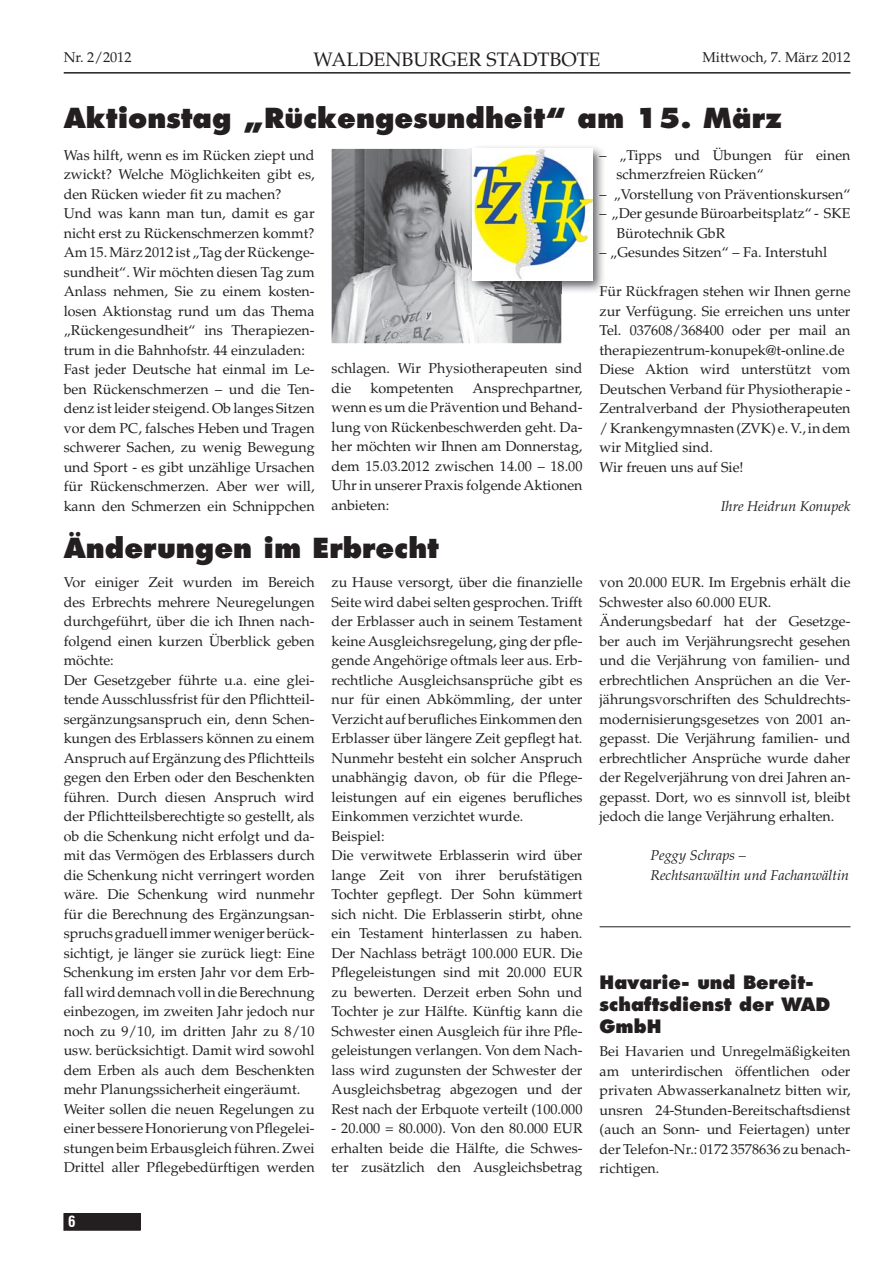
<style>
.page{position:relative;width:893px;height:1263px;background:#fff}
.page>*{position:absolute;margin:0;border:0;box-sizing:border-box;transform-origin:0 0}
.t1{font:800 27px "Futura LT";color:#231f20}
.t2{font:19.5px "Palatino";color:#231f20}
.t3{font:800 18px/21.6px "Futura LT";color:#231f20}
.t4{font:700 condensed 15px "Swiss 721 BT";color:#fff}
.t5{font:14.25px/19.5px "Palatino";color:#231f20}
.t6{font:italic 14.25px/19.5px "Palatino";color:#231f20}
</style>
<div class="page">
<hr style="left:64px;top:72px;width:786px;height:2px;background:#231f20">
<div style="left:64px;top:1214px;width:76px;height:16px;background:#231f20"></div>
<div style="left:64px;top:1213px;width:76px;height:17px;border:1px solid #231f20"></div>
<img style="left:332px;top:149px;width:229px;height:194px">
<img style="left:468px;top:147px;width:137px;height:146px">
<img style="left:468px;top:149px;width:93px;height:144px">
<img style="left:472px;top:149px;width:120px;height:132px">
<hr style="left:599px;top:926px;width:251px;height:1px;background:#231f20">
<p class="t5" style="left:64px;top:49px;width:69px">Nr. 2/2012</p>
<h2 class="t2" style="left:314px;top:52px;width:288px">WALDENBURGER STADTBOTE</h2>
<p class="t5" style="left:702px;top:49px;width:150px">Mittwoch, 7. März 2012</p>
<h1 class="t1" style="left:64px;top:101px;width:720px">Aktionstag „Rückengesundheit“ am 15. März</h1>
<p class="t5" style="left:64px;top:147px;width:252px">Was hilft, wenn es im Rücken ziept und zwickt? Welche Möglichkeiten gibt es, den Rücken wieder fit zu machen?<br>Und was kann man tun, damit es gar nicht erst zu Rückenschmerzen kommt?<br>Am 15. März 2012 ist „Tag der Rückenge&shy;sundheit“. Wir möchten diesen Tag zum Anlass nehmen, Sie zu einem kosten&shy;losen Aktionstag rund um das Thema „Rückengesundheit“ ins Therapiezen&shy;trum in die Bahnhofstr. 44 einzuladen:<br>Fast jeder Deutsche hat einmal im Le&shy;ben Rückenschmerzen – und die Ten&shy;denz ist leider steigend. Ob langes Sitzen vor dem PC, falsches Heben und Tragen schwerer Sachen, zu wenig Bewegung und Sport - es gibt unzählige Ursachen für Rückenschmerzen. Aber wer will, kann den Schmerzen ein Schnippchen</p>
<p class="t5" style="left:332px;top:360px;width:252px">schlagen. Wir Physiotherapeuten sind die</p>
<p class="t5" style="left:332px;top:380px;width:252px;text-align:justify;text-indent:141px">Ansprechpartner, wenn es um die Prävention und Behand&shy;lung von Rückenbeschwerden geht. Da&shy;her möchten wir Ihnen am Donnerstag, dem 15.03.2012 zwischen 14.00 – 18.00<br>Uhr in unserer Praxis folgende Aktionen anbieten:</p>
<p class="t5" style="left:370px;top:380px;width:85px">kompetenten</p>
<h1 class="t1" style="left:64px;top:530px;width:377px">Änderungen im Erbrecht</h1>
<p class="t5" style="left:332px;top:574px;width:252px">zu Hause versorgt, über die finanzielle Seite wird dabei selten gesprochen. Trifft der Erblasser auch in seinem Testament keine Ausgleichsregelung, ging der pfle&shy;gende Angehörige oftmals leer aus. Erb&shy;rechtliche Ausgleichsansprüche gibt es nur für einen Abkömmling, der unter Verzicht auf berufliches Einkommen den Erblasser über längere Zeit gepflegt hat.<br>Nunmehr besteht ein solcher Anspruch unabhängig davon, ob für die Pflege&shy;leistungen auf ein eigenes berufliches Einkommen verzichtet wurde.<br>Beispiel:<br>Die verwitwete Erblasserin wird über lange Zeit von ihrer berufstätigen Tochter gepflegt. Der Sohn kümmert sich nicht. Die Erblasserin stirbt, ohne ein Testament hinterlassen zu haben.<br>Der Nachlass beträgt 100.000 EUR. Die Pflegeleistungen sind mit 20.000 EUR zu bewerten. Derzeit erben Sohn und Tochter je zur Hälfte. Künftig kann die Schwester einen Ausgleich für ihre Pfle&shy;geleistungen verlangen. Von dem Nach&shy;lass wird zugunsten der Schwester der Ausgleichsbetrag abgezogen und der Rest nach der Erbquote verteilt (100.000</p>
<p class="t5" style="left:332px;top:1120px;width:252px;text-align:justify">- 20.000 = 80.000). Von den 80.000 EUR erhalten beide die Hälfte, die Schwes&shy;ter zusätzlich den Ausgleichsbetrag</p>
<p class="t5" style="left:64px;top:574px;width:252px">Vor einiger Zeit wurden im Bereich des Erbrechts mehrere Neuregelungen durchgeführt, über die ich Ihnen nach&shy;folgend einen kurzen Überblick geben möchte:<br>Der Gesetzgeber führte u.a. eine glei&shy;tende Ausschlussfrist für den Pflichtteil&shy;sergänzungsanspruch ein, denn Schen&shy;kungen des Erblassers können zu einem Anspruch auf Ergänzung des Pflichtteils gegen den Erben oder den Beschenkten führen. Durch diesen Anspruch wird der Pflichtteilsberechtigte so gestellt, als ob die Schenkung nicht erfolgt und da&shy;mit das Vermögen des Erblassers durch die Schenkung nicht verringert worden wäre. Die Schenkung wird nunmehr für die Berechnung des Ergänzungsan&shy;spruchs graduell immer weniger berück&shy;sichtigt, je länger sie zurück liegt: Eine Schenkung im ersten Jahr vor dem Erb&shy;fall wird demnach voll in die Berechnung einbezogen, im zweiten Jahr jedoch nur noch zu 9/10, im dritten Jahr zu 8/10 usw. berücksichtigt. Damit wird sowohl dem Erben als auch dem Beschenkten mehr Planungssicherheit eingeräumt.<br>Weiter sollen die neuen Regelungen zu einer bessere Honorierung von Pflegelei&shy;stungen beim Erbausgleich führen. Zwei Drittel aller Pflegebedürftigen werden</p>
<p class="t4" style="left:68px;top:1212px;width:9px">6</p>
<p class="t5" style="left:616px;top:147px;width:235px;text-indent:-17px">– „Tipps und Übungen für einen schmerzfreien Rücken“</p>
<p class="t5" style="left:599px;top:186px;width:252px">– „Vorstellung von Präventionskursen“</p>
<p class="t5" style="left:616px;top:205px;width:235px;text-indent:-17px">– „Der gesunde Büroarbeitsplatz“ - SKE<br>Bürotechnik GbR</p>
<p class="t5" style="left:599px;top:244px;width:229px">– „Gesundes Sitzen“ – Fa. Interstuhl</p>
<p class="t5" style="left:599px;top:283px;width:252px">Für Rückfragen stehen wir Ihnen gerne zur Verfügung. Sie erreichen uns unter Tel. 037608/368400 oder per mail an therapiezentrum-konupek@t-online.de Diese Aktion wird unterstützt vom Deutschen Verband für Physiotherapie - Zentralverband der Physiotherapeuten / Krankengymnasten (ZVK) e. V., in dem wir Mitglied sind.<br>Wir freuen uns auf Sie!</p>
<p class="t6" style="left:721px;top:498px;width:131px">Ihre Heidrun Konupek</p>
<p class="t5" style="left:599px;top:574px;width:252px">von 20.000 EUR. Im Ergebnis erhält die Schwester also 60.000 EUR.<br>Änderungsbedarf hat der Gesetzge&shy;ber auch im Verjährungsrecht gesehen und die Verjährung von familien- und erbrechtlichen Ansprüchen an die Ver&shy;jährungsvorschriften des Schuldrechts&shy;modernisierungsgesetzes von 2001 an&shy;gepasst. Die Verjährung familien- und erbrechtlicher Ansprüche wurde daher der Regelverjährung von drei Jahren an&shy;gepasst. Dort, wo es sinnvoll ist, bleibt jedoch die lange Verjährung erhalten.</p>
<p class="t6" style="left:650px;top:847px;width:200px">Peggy Schraps –<br>Rechtsanwältin und Fachanwältin</p>
<p class="t3" style="left:599px;top:972px;width:232px">Havarie- und Bereit&shy;schaftsdienst der WAD<br>GmbH</p>
<p class="t5" style="left:599px;top:1043px;width:252px;text-align:justify">Bei Havarien und Unregelmäßigkeiten am unterirdischen öffentlichen oder privaten Abwasserkanalnetz bitten wir, unsren 24-Stunden-Bereitschaftsdienst (auch an Sonn- und Feiertagen) unter der Telefon-Nr.: 0172 3578636 zu benach&shy;richtigen.</p>
</div>
